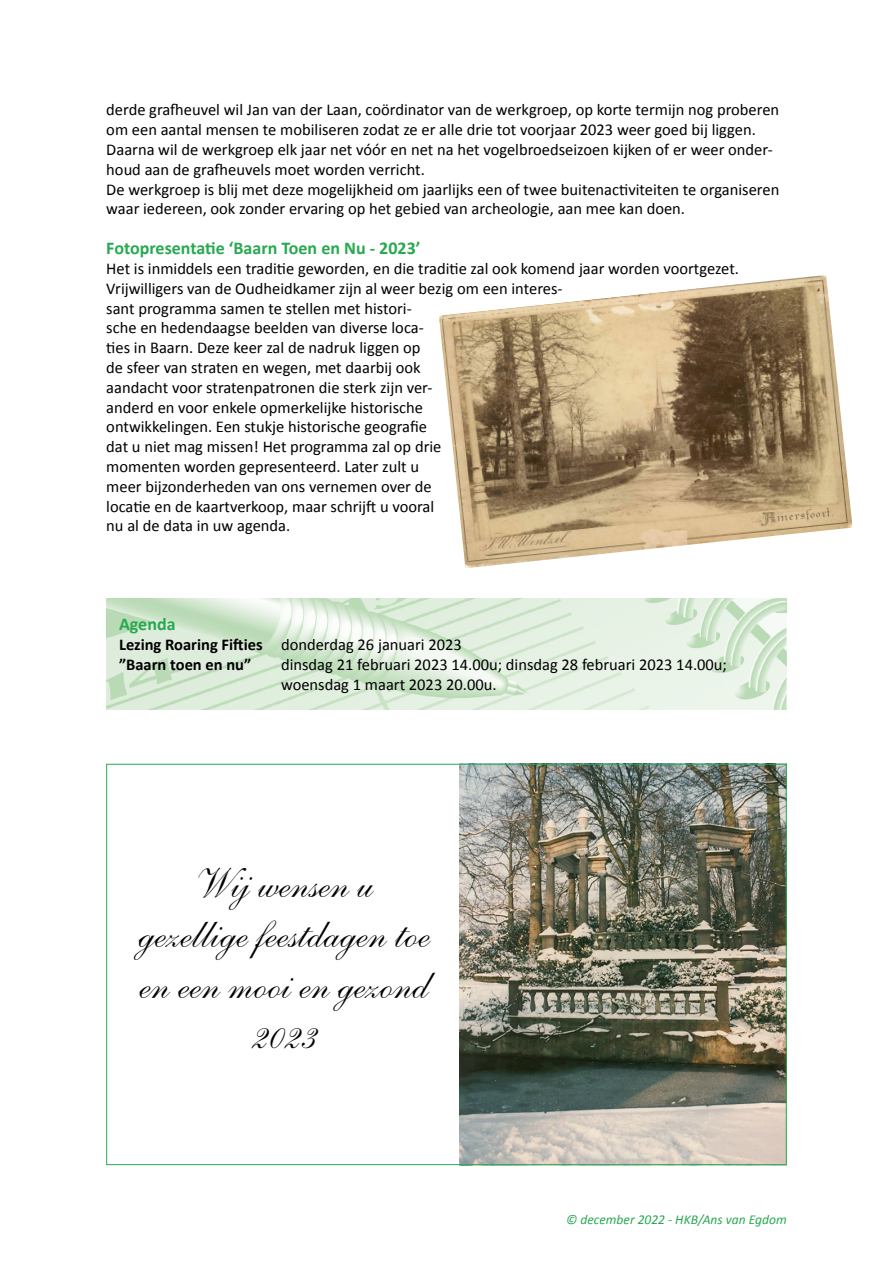
<style>
.page{position:relative;width:893px;height:1263px;background:#fff}
.page>*{position:absolute;margin:0;border:0;box-sizing:border-box;transform-origin:0 0}
.t1{font:42px/50.4px "Shelley LT Std Script";color:#000;text-align:center}
.t2{font:700 18px "Calibri";color:#27a951}
.t3{font:16.5px/19.8px "Calibri";color:#000}
.t4{font:700 16.5px/19.8px "Calibri";color:#000}
.t5{font:italic 13.5px "Calibri";color:#27a951}
.s1{font-weight:400}
</style>
<div class="page">
<img style="left:106px;top:599px;width:681px;height:110px">
<img style="left:439px;top:275px;width:414px;height:293px">
<img style="left:460px;top:766px;width:325px;height:397px">
<p class="t3" style="left:106px;top:100px;width:674px">derde grafheuvel wil Jan van der Laan, coördinator van de werkgroep, op korte termijn nog proberen om een aantal mensen te mobiliseren zodat ze er alle drie tot voorjaar 2023 weer goed bij liggen.<br>Daarna wil de werkgroep elk jaar net vóór en net na het vogelbroedseizoen kijken of er weer onder&shy;houd aan de grafheuvels moet worden verricht.<br>De werkgroep is blij met deze mogelijkheid om jaarlijks een of twee buitenactiviteiten te organiseren waar iedereen, ook zonder ervaring op het gebied van archeologie, aan mee kan doen.</p>
<p class="t2" style="left:106px;top:235px;width:316px">Fotopresentatie ‘Baarn Toen en Nu - 2023’</p>
<p class="t3" style="left:106px;top:258px;width:634px">Het is inmiddels een traditie geworden, en die traditie zal ook komend jaar worden voortgezet.<br>Vrijwilligers van de Oudheidkamer zijn al weer bezig om een interes-<br>sant programma samen te stellen met histori-<br>sche en hedendaagse beelden van diverse loca-<br>ties in Baarn. Deze keer zal de nadruk liggen op<br>de sfeer van straten en wegen, met daarbij ook<br>aandacht voor stratenpatronen die sterk zijn ver-<br>anderd en voor enkele opmerkelijke historische<br>ontwikkelingen. Een stukje historische geografie<br>dat u niet mag missen! Het programma zal op drie<br>momenten worden gepresenteerd. Later zult u<br>meer bijzonderheden van ons vernemen over de<br>locatie en de kaartverkoop, maar schrijft u vooral<br>nu al de data in uw agenda.</p>
<p class="t2" style="left:119px;top:612px;width:58px">Agenda</p>
<p class="t4" style="left:119px;top:634px;width:344px">Lezing Roaring Fifties <span class="s1">donderdag 26 januari 2023 </span>”Baarn toen en nu”</p>
<p class="t3" style="left:281px;top:654px;width:447px">dinsdag 21 februari 2023 14.00u; dinsdag 28 februari 2023 14.00u; woensdag 1 maart 2023 20.00u.</p>
<h1 class="t1" style="left:138px;top:859px;width:293px">Wij wensen u gezellige feestdagen toe en een mooi en gezond<br>2023</h1>
<p class="t5" style="left:566px;top:1210px;width:222px">© december 2022 - HKB/Ans van Egdom</p>
</div>
